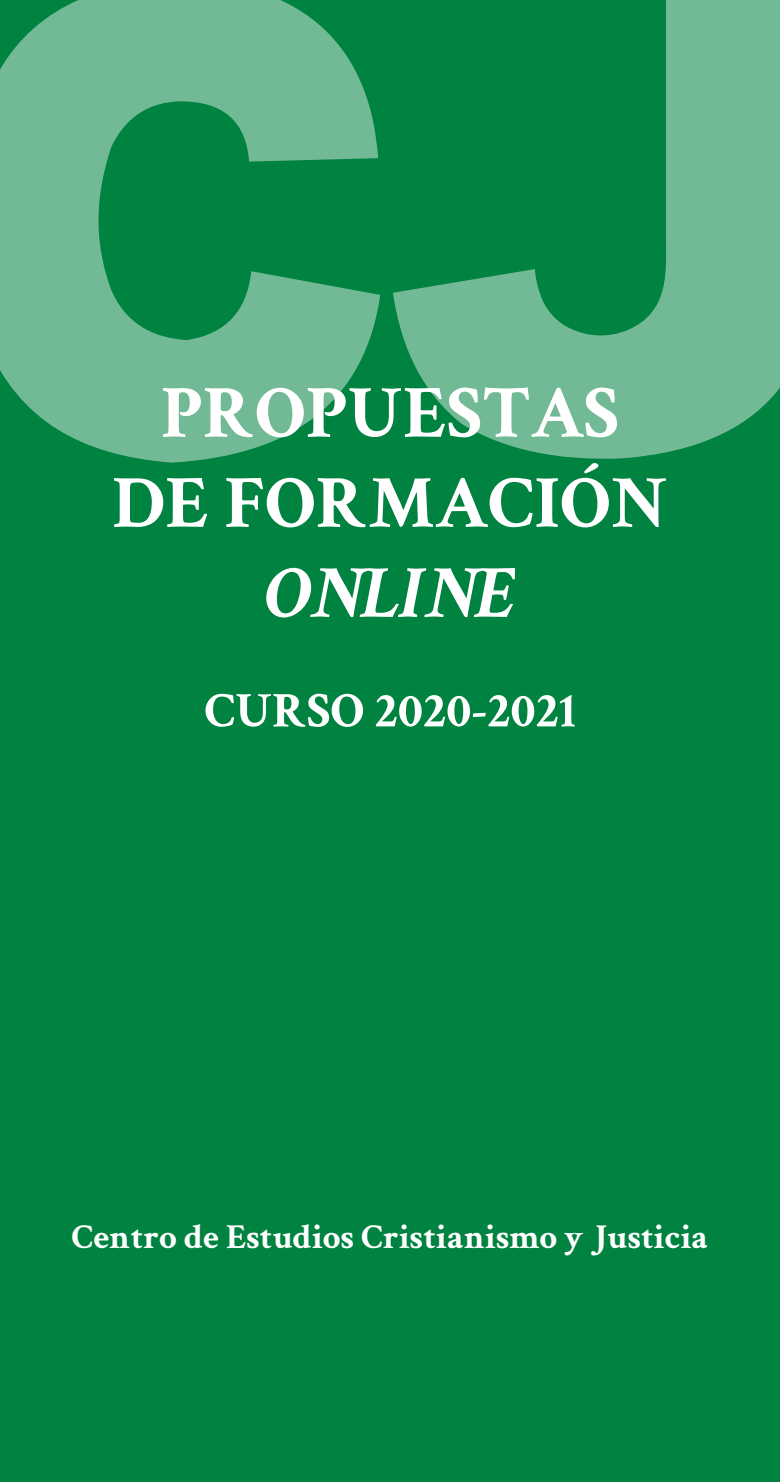
<style>
.page{position:relative;width:780px;height:1482px;background:#fff}
.page>*{position:absolute;margin:0;border:0;box-sizing:border-box;transform-origin:0 0}
.t1{font:700 75px "Crimson Text";color:#fff}
.t2{font:italic 700 75px "Crimson Text";color:#fff}
.Apartat{font:700 50px "Crimson Text";color:#fff}
.t3{font:700 35px "Crimson Text";color:#fff}
</style>
<div class="page">
<div style="left:0;top:0;width:780px;height:1481px;background:#008240"></div>
<svg style="left:0;top:0;width:380px;height:462px;background:#47a475"></svg>
<svg style="left:393px;top:0;width:387px;height:461px;background:#369c68"></svg>
<p class="t1" style="left:161px;top:367px;width:459px">PROPUESTAS</p>
<p class="t1" style="left:112px;top:457px;width:557px">DE FORMACIÓN</p>
<p class="t2" style="left:265px;top:548px;width:250px">ONLINE</p>
<p class="Apartat" style="left:204px;top:679px;width:373px">CURSO 2020-2021</p>
<p class="t3" style="left:71px;top:1215px;width:638px">Centro de Estudios Cristianismo y Justicia</p>
</div>
